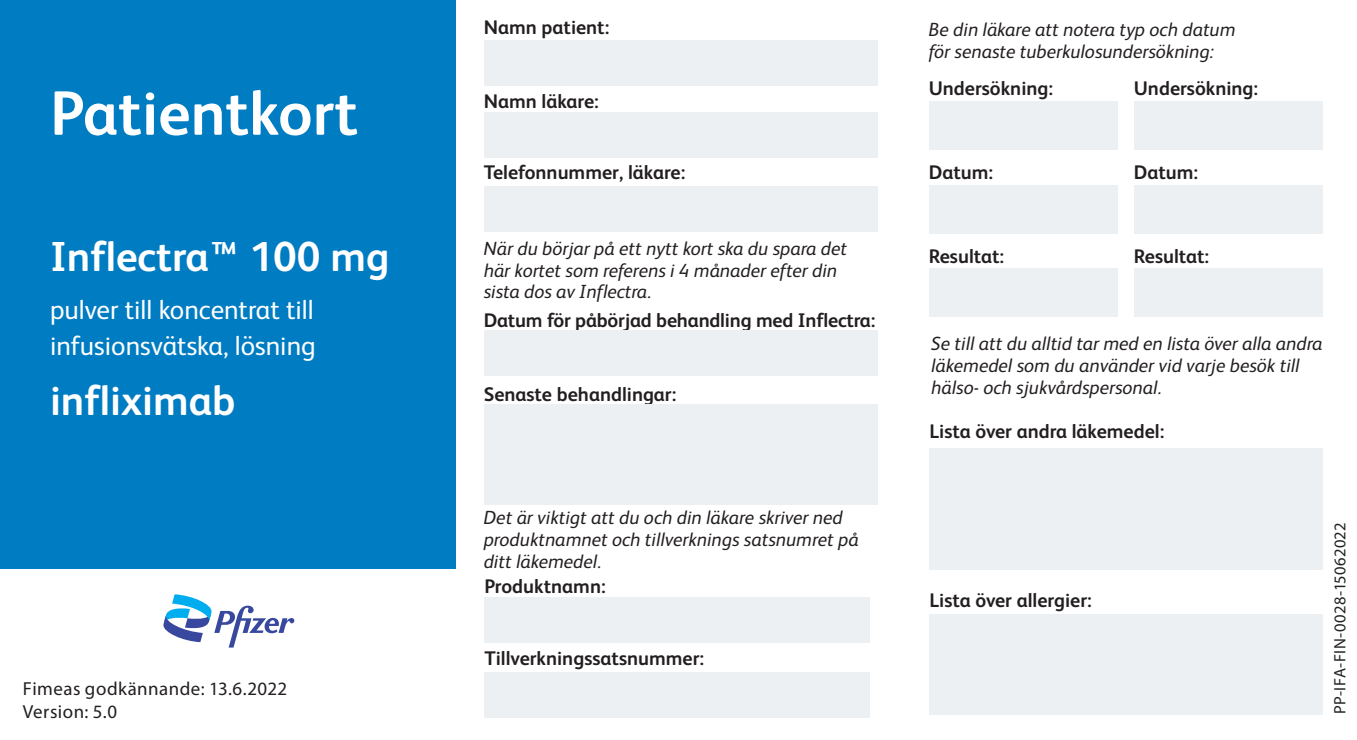
<style>
.page{position:relative;width:1357px;height:740px;background:#fff}
.page>*{position:absolute;margin:0;border:0;box-sizing:border-box;transform-origin:0 0}
.t1{font:700 62.7px "FS Albert";color:#fff}
.t2{font:700 42px "FS Albert";color:#fff}
.t3{font:27px "FS Albert";color:#fff}
.t4{font:700 19.8px "FS Albert";color:#231f20}
.t5{font:italic 18.9px/21.9px "FS Albert";color:#231f20}
.Defs{font:18.9px "Myriad Pro";letter-spacing:.025em;color:#231f20}
.Defs-2{font:16.5px "Myriad Pro";letter-spacing:.015em;color:#231f20}
</style>
<div class="page">
<div style="left:484px;top:41px;width:393px;height:45px;background:#edf0f2"></div>
<div style="left:484px;top:112px;width:393px;height:46px;background:#edf0f2"></div>
<div style="left:484px;top:186px;width:393px;height:46px;background:#edf0f2"></div>
<div style="left:484px;top:330px;width:393px;height:46px;background:#edf0f2"></div>
<div style="left:484px;top:405px;width:393px;height:100px;background:#edf0f2"></div>
<div style="left:484px;top:597px;width:386px;height:46px;background:#edf0f2"></div>
<div style="left:484px;top:672px;width:386px;height:45px;background:#edf0f2"></div>
<div style="left:929px;top:102px;width:189px;height:48px;background:#edf0f2"></div>
<div style="left:929px;top:185px;width:189px;height:48px;background:#edf0f2"></div>
<div style="left:929px;top:268px;width:189px;height:49px;background:#edf0f2"></div>
<div style="left:1134px;top:102px;width:189px;height:48px;background:#edf0f2"></div>
<div style="left:1134px;top:185px;width:189px;height:48px;background:#edf0f2"></div>
<div style="left:1134px;top:268px;width:189px;height:49px;background:#edf0f2"></div>
<div style="left:929px;top:448px;width:394px;height:121px;background:#edf0f2"></div>
<div style="left:929px;top:614px;width:394px;height:100px;background:#edf0f2"></div>
<div style="left:0;top:0;width:455px;height:568px;background:#007cc2"></div>
<svg style="left:163px;top:594px;width:131px;height:53px"></svg>
<p class="t1" style="left:50px;top:77px;width:309px">Patientkort</p>
<p class="t2" style="left:50px;top:232px;width:341px">Inflectra™ 100 mg</p>
<p class="t3" style="left:50px;top:294px;width:265px">pulver till koncentrat till</p>
<p class="t3" style="left:50px;top:330px;width:267px">infusionsvätska, lösning</p>
<p class="t2" style="left:50px;top:376px;width:187px">infliximab</p>
<p class="Defs" style="left:23px;top:677px;width:266px">Fimeas godkännande: 13.6.2022</p>
<p class="Defs" style="left:23px;top:700px;width:96px">Version: 5.0</p>
<p class="t4" style="left:484px;top:15px;width:127px">Namn patient:</p>
<p class="t4" style="left:484px;top:90px;width:117px">Namn läkare:</p>
<p class="t4" style="left:484px;top:161px;width:203px">Telefonnummer, läkare:</p>
<p class="t5" style="left:484px;top:237px;width:365px">När du börjar på ett nytt kort ska du spara det här kortet som referens i 4 månader efter din sista dos av Inflectra.</p>
<p class="t4" style="left:484px;top:308px;width:393px">Datum för påbörjad behandling med Inflectra:</p>
<p class="t4" style="left:484px;top:382px;width:194px">Senaste behandlingar:</p>
<p class="t5" style="left:484px;top:507px;width:376px">Det är viktigt att du och din läkare skriver ned produktnamnet och tillverknings satsnumret på ditt läkemedel.</p>
<p class="t4" style="left:484px;top:575px;width:123px">Produktnamn:</p>
<p class="t4" style="left:484px;top:647px;width:221px">Tillverkningssatsnummer:</p>
<p class="t5" style="left:928px;top:19px;width:308px">Be din läkare att notera typ och datum för senaste tuberkulosundersökning:</p>
<p class="t4" style="left:928px;top:77px;width:126px">Undersökning:</p>
<p class="t4" style="left:1133px;top:77px;width:126px">Undersökning:</p>
<p class="t4" style="left:928px;top:161px;width:66px">Datum:</p>
<p class="t4" style="left:1133px;top:161px;width:66px">Datum:</p>
<p class="t4" style="left:928px;top:245px;width:77px">Resultat:</p>
<p class="t4" style="left:1133px;top:245px;width:77px">Resultat:</p>
<p class="t5" style="left:931px;top:332px;width:393px">Se till att du alltid tar med en lista över alla andra läkemedel som du använder vid varje besök till hälso- och sjukvårdspersonal.</p>
<p class="t4" style="left:929px;top:420px;width:236px">Lista över andra läkemedel:</p>
<p class="t4" style="left:929px;top:589px;width:164px">Lista över allergier:</p>
<p class="Defs-2" style="left:1329px;top:714px;width:193px;rotate:-90deg">PP-IFA-FIN-0028-15062022</p>
</div>
